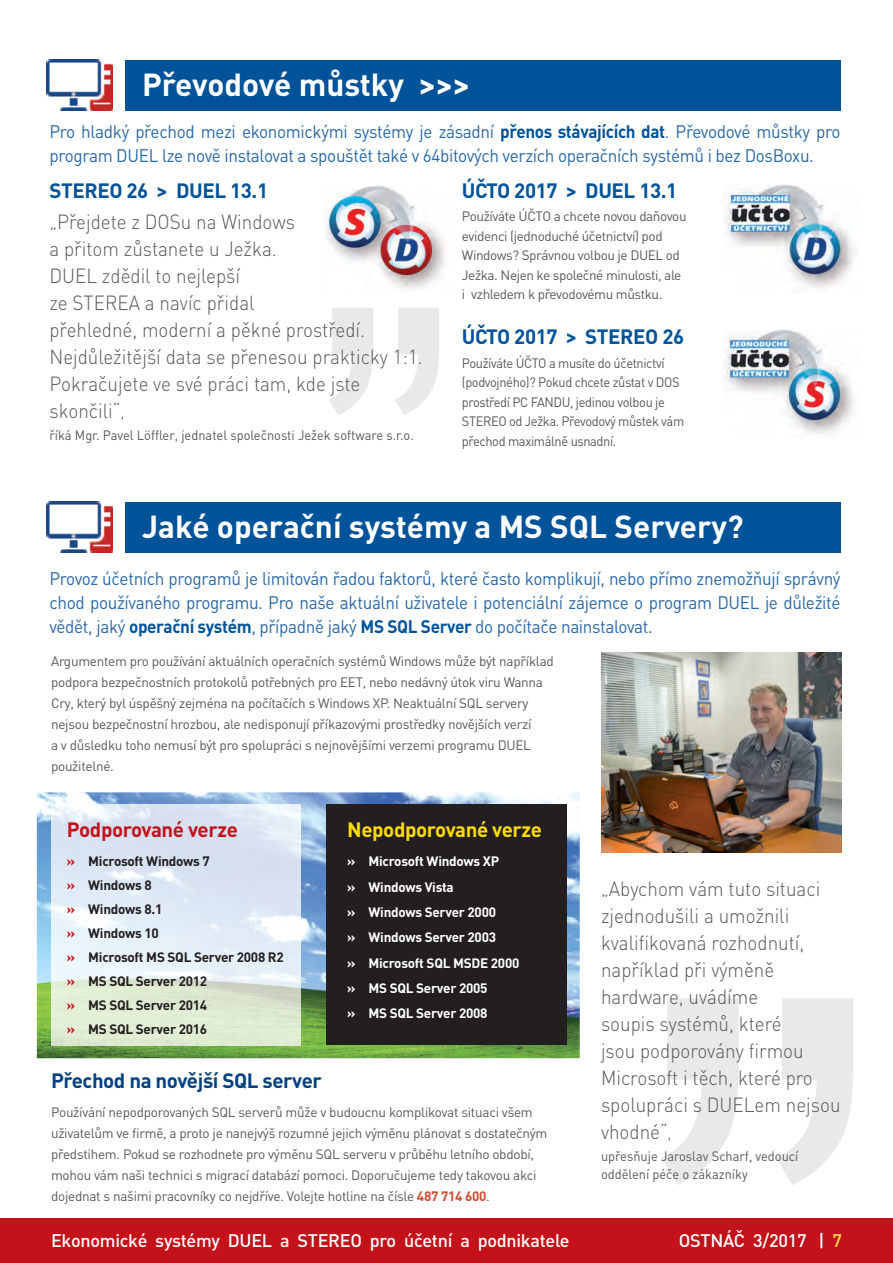
<style>
.page{position:relative;width:893px;height:1263px;background:#fff}
.page>*{position:absolute;margin:0;border:0;box-sizing:border-box;transform-origin:0 0}
.t1{font:700 31.5px "DINCE";color:#fff}
.t2{font:700 20.55px "DINCE";letter-spacing:-.02em;color:#015399}
.t3{font:700 20.55px "DINCE";letter-spacing:-.02em;color:#014081}
.t4{font:700 20.55px "DINCE";letter-spacing:-.02em;color:#ffdc01}
.t5{font:700 20.55px "DINCE";letter-spacing:-.02em;color:#c4121a}
.t6{font:300 20.25px/27px "DINCE";color:#57585a;scale:.93 1}
.t7{font:18px/24px "DINCE";letter-spacing:-.02em;color:#2a68a7;scale:.95 1}
.t8{font:500 18px "DINCE";letter-spacing:-.015em;color:#fff}
.t9{font:13.5px/21px "DINCE";letter-spacing:-.02em;color:#57585a}
.t10{font:13.5px/19.5px "DINCE";letter-spacing:-.02em;color:#57585a;scale:.95 1}
.t11{font:700 13.5px/24px "DINCE";letter-spacing:-.02em;color:#231f20}
.t12{font:700 13.5px/25.2px "DINCE";letter-spacing:-.02em;color:#fff}
.t13{font:13.5px/18px "DINCE";color:#57585a;scale:.95 1}
.s1{font-weight:700;color:#015399}
.s2{font-weight:400;font-size:13.5px}
.s3{color:#c4121a}
.s4{font-weight:700;color:#ce4c34}
.s5{color:#ffe34f}
</style>
<div class="page">
<img style="left:37px;top:792px;width:543px;height:266px">
<div style="left:326px;top:804px;width:241px;height:241px;background:#231f20"></div>
<img style="left:51px;top:804px;width:249px;height:241px">
<div style="left:0;top:1218px;width:893px;height:45px;background:#c4121a"></div>
<img style="left:601px;top:652px;width:241px;height:201px">
<svg style="left:329px;top:308px;width:110px;height:107px"></svg>
<img style="left:324px;top:185px;width:122px;height:105px">
<div style="left:125px;top:60px;width:715px;height:50px;background:#015399"></div>
<img style="left:47px;top:60px;width:66px;height:50px">
<img style="left:723px;top:184px;width:132px;height:105px">
<img style="left:722px;top:330px;width:132px;height:104px">
<div style="left:125px;top:502px;width:715px;height:51px;background:#015399"></div>
<img style="left:47px;top:502px;width:66px;height:50px">
<svg style="left:662px;top:998px;width:191px;height:187px"></svg>
<h1 class="t1" style="left:142px;top:64px;width:329px">Převodové můstky &gt;&gt;&gt;</h1>
<h3 class="t7" style="left:49px;top:119px;width:834px">Pro hladký přechod mezi ekonomickými systémy je zásadní <span class="s1">přenos stávajících dat</span>. Převodové můstky pro program DUEL lze nově instalovat a spouštět také v 64bitových verzích operačních systémů i bez DosBoxu.</h3>
<h2 class="t2" style="left:49px;top:176px;width:220px">STEREO 26 &gt; DUEL 13.1</h2>
<p class="t6" style="left:49px;top:207px;width:403px">„Přejdete z DOSu na Windows<br>a přitom zůstanete u Ježka.<br>DUEL zdědil to nejlepší<br>ze STEREA a navíc přidal<br>přehledné, moderní a pěkné prostředí.<br>Nejdůležitější data se přenesou prakticky 1:1.<br>Pokračujete ve své práci tam, kde jste skončili“<span class="s2">,</span></p>
<p class="t13" style="left:49px;top:426px;width:385px">říká Mgr. Pavel Löffler, jednatel společnosti Ježek software s.r.o.</p>
<h2 class="t2" style="left:462px;top:176px;width:217px">ÚČTO 2017 &gt; DUEL 13.1</h2>
<p class="t9" style="left:462px;top:206px;width:226px;line-height:19.5px">Používáte ÚČTO a chcete novou daňovou evidenci (jednoduché účetnictví) pod Windows? Správnou volbou je DUEL od Ježka. Nejen ke společné minulosti, ale i vzhledem k převodovému můstku.</p>
<h2 class="t2" style="left:462px;top:323px;width:224px">ÚČTO 2017 &gt; STEREO 26</h2>
<p class="t10" style="left:462px;top:353px;width:236px">Používáte ÚČTO a musíte do účetnictví (podvojného)? Pokud chcete zůstat v DOS prostředí PC FANDU, jedinou volbou je STEREO od Ježka. Převodový můstek vám přechod maximálně usnadní.</p>
<h1 class="t1" style="left:142px;top:506px;width:603px">Jaké operační systémy a MS SQL Servery?</h1>
<p class="t7" style="left:49px;top:566px;width:834px;text-align:justify">Provoz účetních programů je limitován řadou faktorů, které často komplikují, nebo přímo znemožňují správný chod používaného programu. Pro naše aktuální uživatele i potenciální zájemce o program DUEL je důležité vědět, jaký <span class="s1">operační systém</span>, případně jaký <span class="s1">MS SQL Server</span> do počítače nainstalovat.</p>
<p class="t9" style="left:51px;top:650px;width:504px">Argumentem pro používání aktuálních operačních systémů Windows může být například podpora bezpečnostních protokolů potřebných pro EET, nebo nedávný útok viru Wanna Cry, který byl úspěšný zejména na počítačích s Windows XP. Neaktuální SQL servery nejsou bezpečnostní hrozbou, ale nedisponují příkazovými prostředky novějších verzí<br>a v důsledku toho nemusí být pro spolupráci s nejnovějšími verzemi programu DUEL použitelné.</p>
<h2 class="t5" style="left:67px;top:816px;width:172px">Podporované verze</h2>
<p class="t11" style="left:67px;top:849px;width:218px"><span class="s3">»</span> Microsoft Windows 7<br><span class="s3">»</span> Windows 8<br><span class="s3">»</span> Windows 8.1<br><span class="s3">»</span> Windows 10<br><span class="s3">»</span> Microsoft MS SQL Server 2008 R2 <span class="s3">»</span> MS SQL Server 2012<br><span class="s3">»</span> MS SQL Server 2014<br><span class="s3">»</span> MS SQL Server 2016</p>
<h2 class="t4" style="left:347px;top:816px;width:196px">Nepodporované verze</h2>
<p class="t12" style="left:347px;top:848px;width:174px">» Microsoft Windows XP<br>» Windows Vista<br>» Windows Server 2000<br>» Windows Server 2003<br>» Microsoft SQL MSDE 2000 » MS SQL Server 2005<br>» MS SQL Server 2008</p>
<h2 class="t3" style="left:51px;top:1066px;width:272px">Přechod na novější SQL server</h2>
<p class="t9" style="left:51px;top:1101px;width:498px">Používání nepodporovaných SQL serverů může v budoucnu komplikovat situaci všem uživatelům ve firmě, a proto je nanejvýš rozumné jejich výměnu plánovat s dostatečným předstihem. Pokud se rozhodnete pro výměnu SQL serveru v průběhu letního období, mohou vám naši technici s migrací databází pomoci. Doporučujeme tedy takovou akci dojednat s našimi pracovníky co nejdříve. Volejte hotline na čísle <span class="s4">487 714 600</span>.</p>
<h3 class="t6" style="left:601px;top:874px;width:259px">„Abychom vám tuto situaci zjednodušili a umožnili kvalifikovaná rozhodnutí, například při výměně hardware, uvádíme<br>soupis systémů, které<br>jsou podporovány firmou<br>Microsoft i těch, které pro spolupráci s DUELem nejsou vhodné“<span class="s2">,</span></h3>
<p class="t13" style="left:601px;top:1146px;width:209px">upřesňuje Jaroslav Scharf, vedoucí oddělení péče o zákazníky</p>
<h3 class="t8" style="left:51px;top:1228px;width:520px">Ekonomické systémy DUEL a STEREO pro účetní a podnikatele</h3>
<h3 class="t8" style="left:679px;top:1228px;width:165px">OSTNÁČ 3/2017 | <span class="s5">7</span></h3>
</div>
